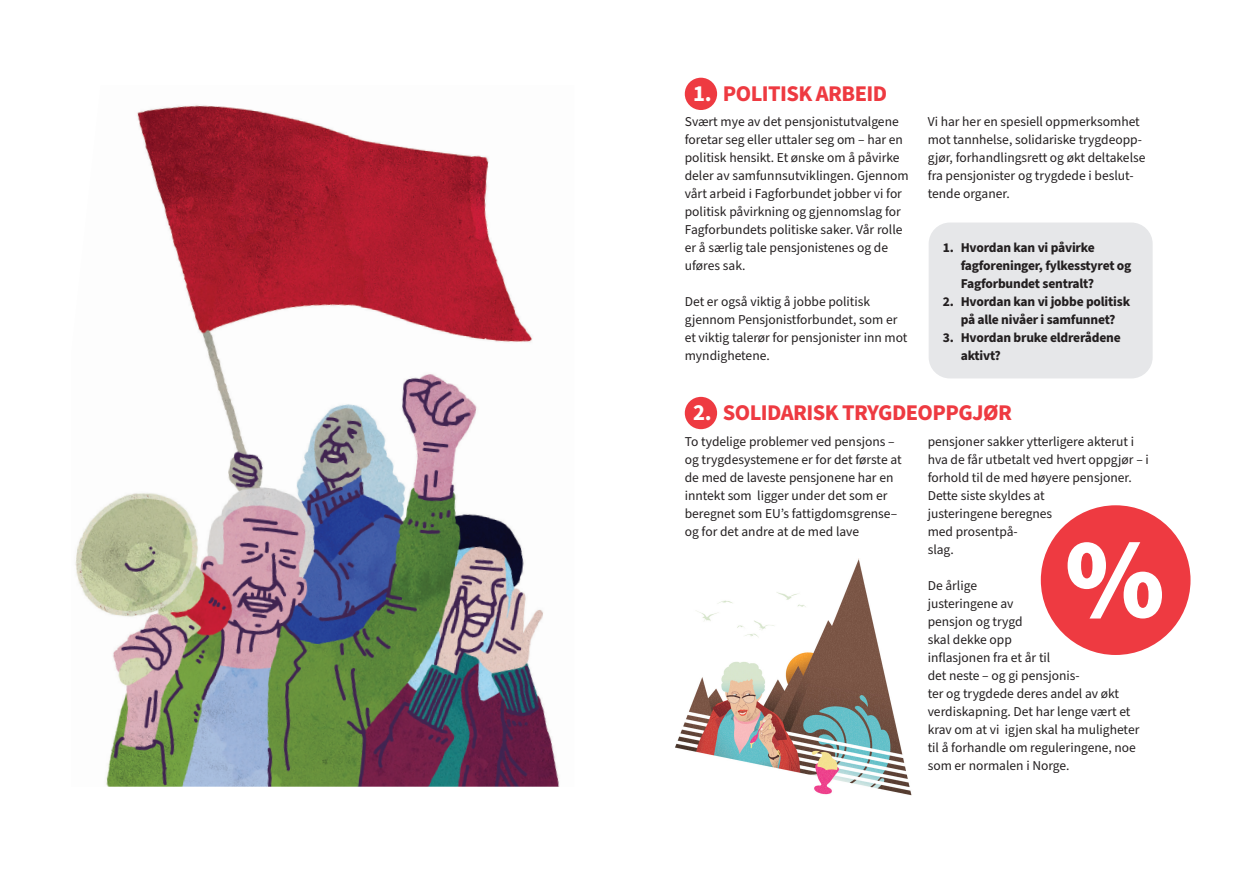
<style>
.page{position:relative;width:1259px;height:893px;background:#fff}
.page>*{position:absolute;margin:0;border:0;box-sizing:border-box;transform-origin:0 0}
.Mellomtittel{font:700 22.5px "Source Sans Pro";letter-spacing:-.025em;color:#ee3a41}
.Brødtekst{font:13.5px/18px "Source Sans Pro";color:#231f20}
.Tittel_liten{font:700 13.5px/18px "Source Sans Pro";letter-spacing:-.015em;color:#231f20}
.s1{color:#fff}
</style>
<div class="page">
<div style="left:685px;top:78px;width:32px;height:32px;background:#ee3a41;border-radius:50%"></div>
<div style="left:685px;top:397px;width:32px;height:32px;background:#ee3a41;border-radius:50%"></div>
<div style="left:928px;top:223px;width:224px;height:155px;background:#e6e7e9;border-radius:21px"></div>
<svg style="left:75px;top:105px;width:485px;height:682px"></svg>
<img style="left:675px;top:558px;width:237px;height:238px">
<div style="left:1040px;top:505px;width:150px;height:150px;background:#ee3a41;border-radius:50%"></div>
<svg style="left:1067px;top:542px;width:95px;height:76px"></svg>
<p class="Mellomtittel" style="left:693px;top:78px;width:195px"><span class="s1">1.</span> POLITISK ARBEID</p>
<p class="Brødtekst" style="left:685px;top:113px;width:225px">Svært mye av det pensjonistutvalgene foretar seg eller uttaler seg om – har en politisk hensikt. Et ønske om å påvirke deler av samfunnsutviklingen. Gjennom vårt arbeid i Fagforbundet jobber vi for politisk påvirkning og gjennomslag for Fagforbundets politiske saker. Vår rolle er å særlig tale pensjonistenes og de uføres sak.</p>
<p class="Brødtekst" style="left:685px;top:293px;width:224px">Det er også viktig å jobbe politisk gjennom Pensjonistforbundet, som er et viktig talerør for pensjonister inn mot myndighetene.</p>
<p class="Brødtekst" style="left:927px;top:113px;width:219px">Vi har her en spesiell oppmerksomhet mot tannhelse, solidariske trygdeopp&shy;gjør, forhandlingsrett og økt deltakelse fra pensjonister og trygdede i beslut&shy;tende organer.</p>
<p class="Tittel_liten" style="left:960px;top:239px;width:172px;text-indent:-18px">1. Hvordan kan vi påvirke fagforeninger, fylkesstyret og<br>Fagforbundet sentralt?</p>
<p class="Tittel_liten" style="left:942px;top:293px;width:189px;text-align:center">2. Hvordan kan vi jobbe politisk på alle nivåer i samfunnet?</p>
<p class="Tittel_liten" style="left:960px;top:329px;width:162px;text-indent:-18px">3. Hvordan bruke eldrerådene aktivt?</p>
<p class="Mellomtittel" style="left:693px;top:397px;width:320px"><span class="s1">2.</span> SOLIDARISK TRYGDEOPPGJØR</p>
<p class="Brødtekst" style="left:685px;top:433px;width:218px">To tydelige problemer ved pensjons – og trygdesystemene er for det første at de med de laveste pensjonene har en inntekt som ligger under det som er beregnet som EU’s fattigdomsgrense– og for det andre at de med lave</p>
<p class="Brødtekst" style="left:927px;top:433px;width:223px">pensjoner sakker ytterligere akterut i hva de får utbetalt ved hvert oppgjør – i forhold til de med høyere pensjoner.<br>Dette siste skyldes at<br>justeringene beregnes<br>med prosentpå-<br>slag.</p>
<p class="Brødtekst" style="left:927px;top:577px;width:213px">De årlige<br>justeringene av<br>pensjon og trygd<br>skal dekke opp<br>inflasjonen fra et år til<br>det neste – og gi pensjonis-<br>ter og trygdede deres andel av økt verdiskapning. Det har lenge vært et krav om at vi igjen skal ha muligheter til å forhandle om reguleringene, noe som er normalen i Norge.</p>
</div>
